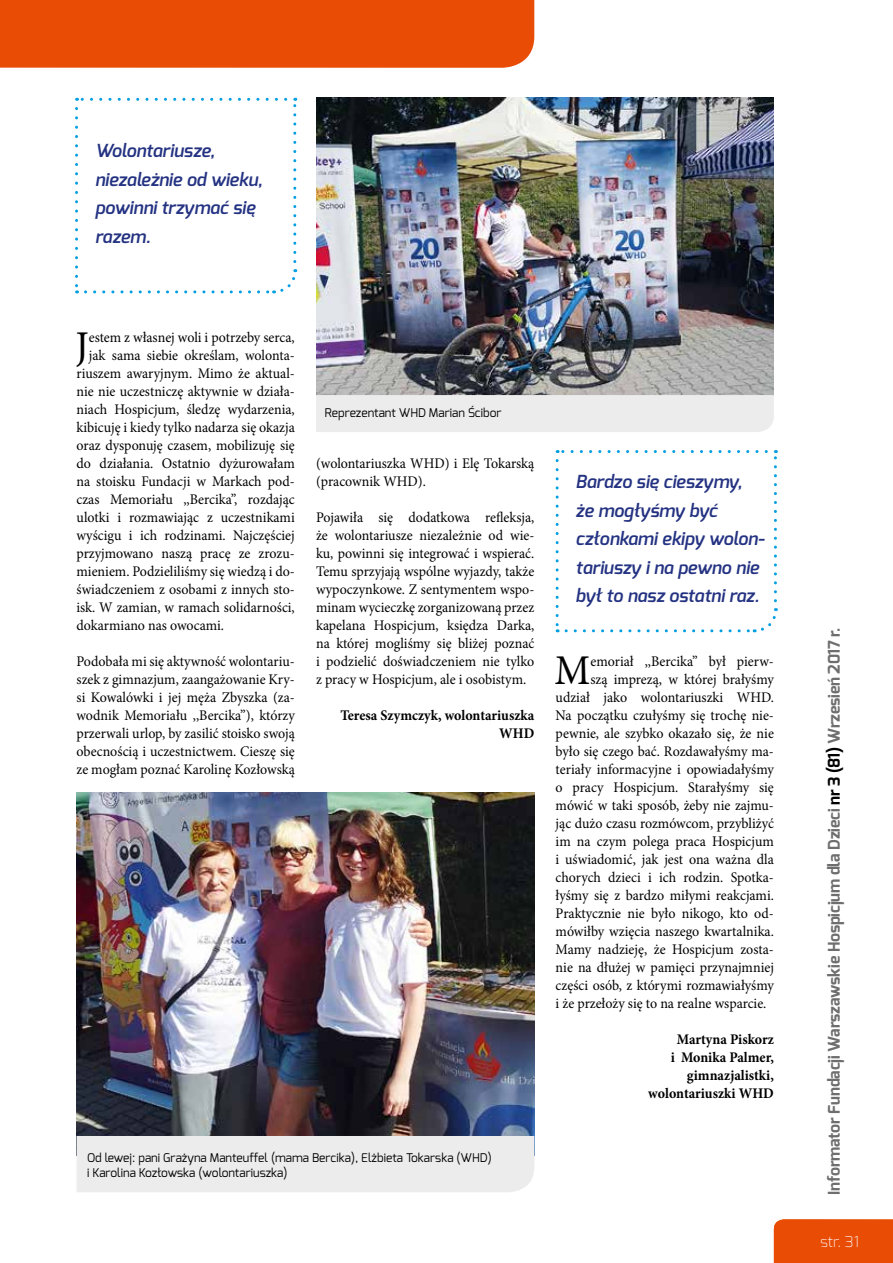
<style>
.page{position:relative;width:893px;height:1263px;background:#fff}
.page>*{position:absolute;margin:0;border:0;box-sizing:border-box;transform-origin:0 0}
.t1{font:42.45px "Minion Pro";color:#000;scale:.95 1}
.t2{font:italic 600 18px/28.5px "Exo";color:#243282}
.t3{font:700 16.2px "Exo";letter-spacing:-.01em;color:#6e6e6e}
.t4{font:200 15px "Exo";color:#fff}
.t5{font:14.7px/18px "Minion Pro";color:#000;text-align:justify;scale:.95 1}
.t6{font:700 14.7px/18px "Minion Pro";color:#000;text-align:right;scale:.95 1}
.t7{font:12px/14.4px "Exo";color:#000}
.s1{color:#000}
</style>
<div class="page">
<div style="left:774px;top:1219px;width:119px;height:44px;background:#e94c05"></div>
<div style="left:0;top:0;width:534px;height:68px;background:#e94c05"></div>
<svg style="left:75px;top:108px;width:3px;height:185px"></svg>
<svg style="left:85px;top:269px;width:213px;height:25px"></svg>
<svg style="left:293px;top:98px;width:3px;height:164px"></svg>
<svg style="left:77px;top:98px;width:209px;height:3px"></svg>
<img style="left:77px;top:792px;width:457px;height:344px">
<div style="left:77px;top:1136px;width:457px;height:56px;background:#ececec"></div>
<img style="left:316px;top:98px;width:458px;height:297px">
<div style="left:316px;top:395px;width:458px;height:37px;background:#ececec"></div>
<svg style="left:556px;top:460px;width:3px;height:172px"></svg>
<svg style="left:566px;top:608px;width:212px;height:25px"></svg>
<svg style="left:774px;top:450px;width:3px;height:151px"></svg>
<svg style="left:557px;top:450px;width:209px;height:3px"></svg>
<p class="t2" style="left:95px;top:136px;width:169px">Wolontariusze, niezależnie od wieku, powinni trzymać się razem.</p>
<h1 class="t1" style="left:75px;top:318px;width:15px">J</h1>
<p class="t5" style="left:89px;top:328px;width:218px">estem z własnej woli i potrzeby serca,</p>
<p class="t5" style="left:89px;top:346px;width:218px">jak sama siebie określam, wolonta-</p>
<p class="t5" style="left:77px;top:364px;width:231px">riuszem awaryjnym. Mimo że aktual-</p>
<p class="t5" style="left:77px;top:382px;width:231px">nie nie uczestniczę aktywnie w działa-</p>
<p class="t5" style="left:77px;top:400px;width:231px">niach Hospicjum, śledzę wydarzenia,</p>
<p class="t5" style="left:77px;top:418px;width:231px">kibicuję i kiedy tylko nadarza się okazja</p>
<p class="t5" style="left:77px;top:436px;width:231px">oraz dysponuję czasem, mobilizuję się</p>
<p class="t5" style="left:77px;top:454px;width:231px">do działania. Ostatnio dyżurowałam</p>
<p class="t5" style="left:77px;top:472px;width:231px">na stoisku Fundacji w Markach pod-</p>
<p class="t5" style="left:77px;top:490px;width:231px">czas Memoriału ,,Bercika”, rozdając</p>
<p class="t5" style="left:77px;top:508px;width:231px">ulotki i rozmawiając z uczestnikami</p>
<p class="t5" style="left:77px;top:526px;width:231px">wyścigu i ich rodzinami. Najczęściej</p>
<p class="t5" style="left:77px;top:544px;width:231px">przyjmowano naszą pracę ze zrozu-</p>
<p class="t5" style="left:77px;top:562px;width:231px">mieniem. Podzieliliśmy się wiedzą i do-</p>
<p class="t5" style="left:77px;top:580px;width:231px">świadczeniem z osobami z innych sto-</p>
<p class="t5" style="left:77px;top:598px;width:231px">isk. W zamian, w ramach solidarności,</p>
<p class="t5" style="left:77px;top:616px;width:157px">dokarmiano nas owocami.</p>
<p class="t5" style="left:77px;top:652px;width:231px">Podobała mi się aktywność wolontariu&shy;szek z gimnazjum, zaangażowanie Kry&shy;si Kowalówki i jej męża Zbyszka (za&shy;wodnik Memoriału ,,Bercika”), którzy przerwali urlop, by zasilić stoisko swoją obecnością i uczestnictwem. Cieszę się ze mogłam poznać Karolinę Kozłowską</p>
<p class="t7" style="left:325px;top:406px;width:178px">Reprezentant WHD Marian Ścibor</p>
<p class="t5" style="left:316px;top:454px;width:231px">(wolontariuszka WHD) i Elę Tokarską (pracownik WHD).</p>
<p class="t5" style="left:316px;top:508px;width:231px">Pojawiła się dodatkowa refleksja, że wolontariusze niezależnie od wie&shy;ku, powinni się integrować i wspierać.<br>Temu sprzyjają wspólne wyjazdy, także wypoczynkowe. Z sentymentem wspo&shy;minam wycieczkę zorganizowaną przez kapelana Hospicjum, księdza Darka, na której mogliśmy się bliżej poznać i podzielić doświadczeniem nie tylko z pracy w Hospicjum, ale i osobistym.</p>
<p class="t6" style="left:340px;top:706px;width:206px">Teresa Szymczyk, wolontariuszka<br>WHD</p>
<p class="t2" style="left:576px;top:468px;width:191px">Bardzo się cieszymy,<br>że mogłyśmy być członkami ekipy wolon&shy;tariuszy i na pewno nie był to nasz ostatni raz.</p>
<h1 class="t1" style="left:555px;top:642px;width:39px">M</h1>
<p class="t5" style="left:590px;top:652px;width:195px">emoriał ,,Bercika” był pierw-</p>
<p class="t5" style="left:590px;top:670px;width:195px">szą imprezą, w której brałyśmy</p>
<p class="t5" style="left:556px;top:688px;width:231px">udział jako wolontariuszki WHD.</p>
<p class="t5" style="left:556px;top:706px;width:231px">Na początku czułyśmy się trochę nie-</p>
<p class="t5" style="left:556px;top:724px;width:231px">pewnie, ale szybko okazało się, że nie</p>
<p class="t5" style="left:556px;top:742px;width:231px">było się czego bać. Rozdawałyśmy ma-</p>
<p class="t5" style="left:556px;top:760px;width:231px">teriały informacyjne i opowiadałyśmy</p>
<p class="t5" style="left:556px;top:778px;width:231px">o pracy Hospicjum. Starałyśmy się</p>
<p class="t5" style="left:556px;top:796px;width:231px">mówić w taki sposób, żeby nie zajmu-</p>
<p class="t5" style="left:556px;top:814px;width:231px">jąc dużo czasu rozmówcom, przybliżyć</p>
<p class="t5" style="left:556px;top:832px;width:231px">im na czym polega praca Hospicjum</p>
<p class="t5" style="left:556px;top:850px;width:231px">i uświadomić, jak jest ona ważna dla</p>
<p class="t5" style="left:556px;top:868px;width:231px">chorych dzieci i ich rodzin. Spotka-</p>
<p class="t5" style="left:556px;top:886px;width:231px">łyśmy się z bardzo miłymi reakcjami.</p>
<p class="t5" style="left:556px;top:904px;width:231px">Praktycznie nie było nikogo, kto od-</p>
<p class="t5" style="left:556px;top:922px;width:231px">mówiłby wzięcia naszego kwartalnika.</p>
<p class="t5" style="left:556px;top:940px;width:231px">Mamy nadzieję, że Hospicjum zosta-</p>
<p class="t5" style="left:556px;top:958px;width:231px">nie na dłużej w pamięci przynajmniej</p>
<p class="t5" style="left:556px;top:976px;width:231px">części osób, z którymi rozmawiałyśmy</p>
<p class="t5" style="left:556px;top:994px;width:223px">i że przełoży się to na realne wsparcie.</p>
<p class="t6" style="left:648px;top:1030px;width:134px">Martyna Piskorz<br>i Monika Palmer, gimnazjalistki, wolontariuszki WHD</p>
<p class="t7" style="left:87px;top:1150px;width:406px">Od lewej: pani Grażyna Manteuffel (mama Bercika), Elżbieta Tokarska (WHD) i Karolina Kozłowska (wolontariuszka)</p>
<p class="t3" style="left:824px;top:1195px;width:569px;rotate:-90deg">Informator Fundacji Warszawskie Hospicjum dla Dzieci <span class="s1">nr 3 (81)</span> Wrzesień 2017 r.</p>
<p class="t4" style="left:820px;top:1232px;width:40px">str. 31</p>
</div>
